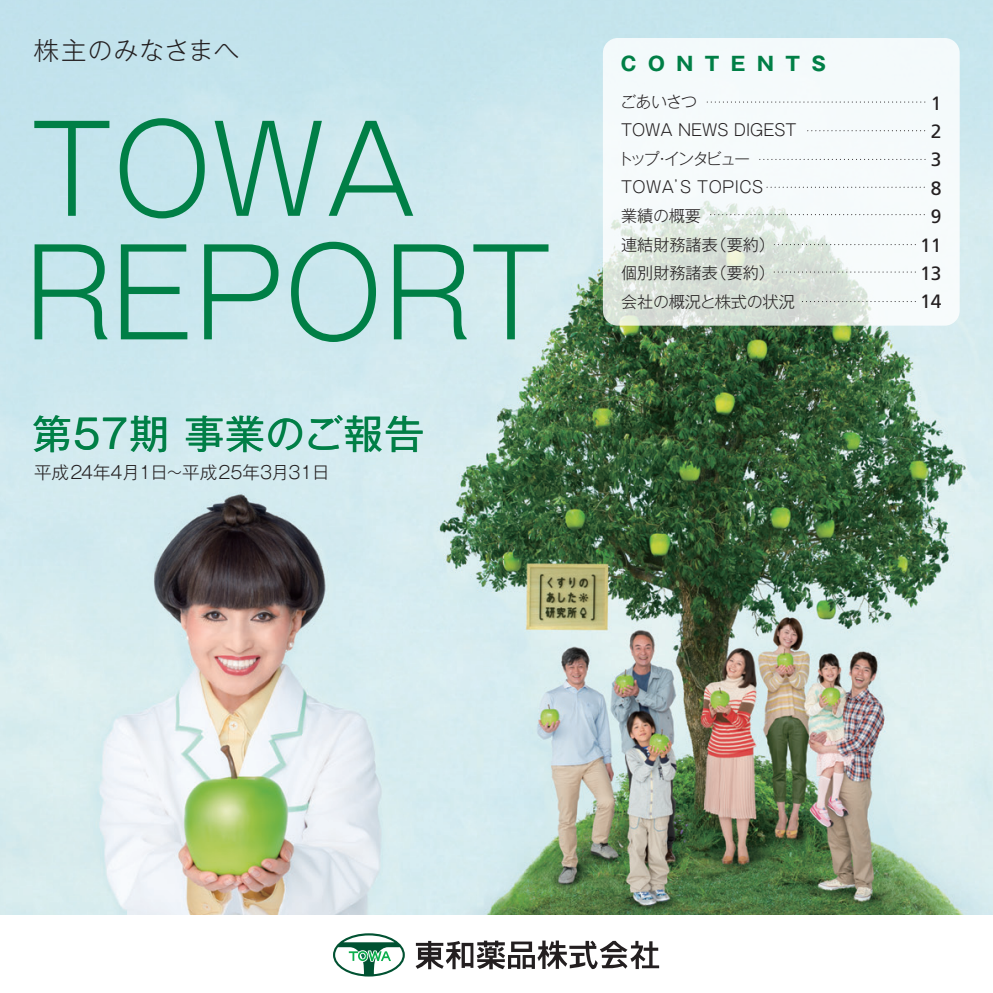
<style>
.page{position:relative;width:993px;height:993px;background:#fff}
.page>*{position:absolute;margin:0;border:0;box-sizing:border-box;transform-origin:0 0}
.t1{font:300 120.4px/123.4px "Gothic MB101 Pro";color:#007f46}
.t2{font:39.73px "Gothic MB101 Pro";letter-spacing:.025em;color:#007f46}
.t3{font:300 24.85px "Gothic MB101 Pro";letter-spacing:.035em;color:#231f20}
.t4{font:19.25px/28.3px "Frutiger LT Std";color:#231f20;text-align:center}
.t5{font:700 19.25px "Gothic MB101 Pro";letter-spacing:.6em;color:#007f46}
.t6{font:300 17.5px "Gothic MB101 Pro";color:#231f20}
.t7{font:300 16.1px/28.5px "Gothic MB101 Pro";color:#231f20}
</style>
<div class="page">
<img style="left:0;top:0;width:992px;height:914px">
<svg style="left:602px;top:38px;width:357px;height:287px;fill:#f5fafb"></svg>
<svg style="left:704px;top:101px;width:220px;height:1px"></svg>
<svg style="left:756px;top:159px;width:168px;height:1px"></svg>
<svg style="left:766px;top:187px;width:158px;height:1px"></svg>
<svg style="left:708px;top:214px;width:216px;height:1px"></svg>
<svg style="left:774px;top:244px;width:141px;height:1px"></svg>
<svg style="left:801px;top:301px;width:114px;height:1px"></svg>
<svg style="left:804px;top:130px;width:120px;height:1px"></svg>
<svg style="left:773px;top:271px;width:142px;height:1px"></svg>
<svg style="left:333px;top:933px;width:71px;height:43px"></svg>
<svg style="left:415px;top:940px;width:244px;height:29px"></svg>
<h3 class="t3" style="left:34px;top:30px;width:207px">株主のみなさまへ</h3>
<h1 class="t1" style="left:23px;top:91px;width:530px">TOWA<br>REPORT</h1>
<h2 class="t2" style="left:32px;top:400px;width:393px">第57期 事業のご報告</h2>
<p class="t6" style="left:34px;top:457px;width:297px">平成24年4月1日～平成25年3月31日</p>
<p class="t5" style="left:620px;top:48px;width:207px">CONTENTS</p>
<p class="t7" style="left:617px;top:85px;width:181px">ごあいさつ<br>TOWA NEWS DIGESTトップ・インタビュー<br>TOWA’S TOPICS<br>業績の概要<br>連結財務諸表（要約）<br>個別財務諸表（要約）<br>会社の概況と株式の状況</p>
<p class="t4" style="left:919px;top:89px;width:23px">1<br>2<br>3<br>8<br>9<br>11<br>13<br>14</p>
</div>
